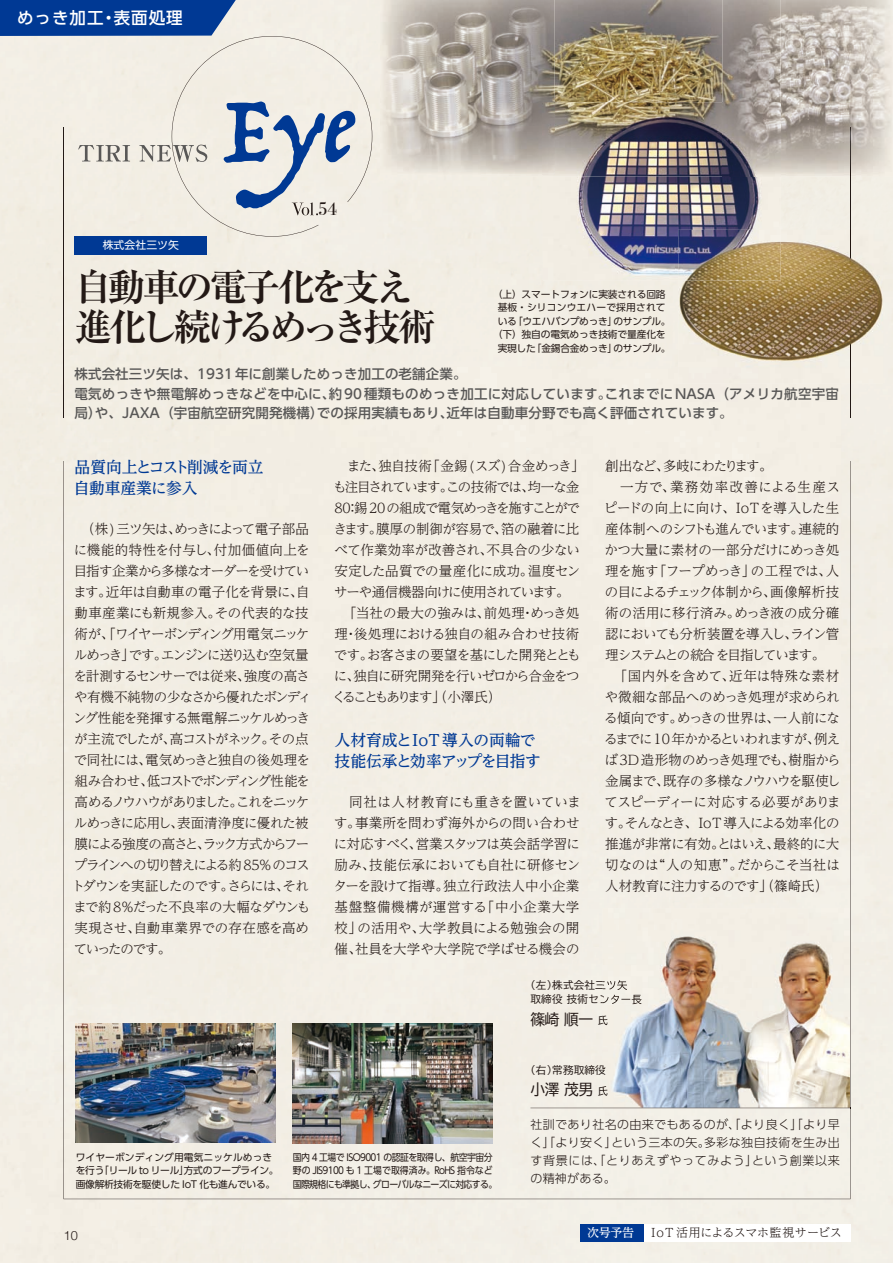
<style>
.page{position:relative;width:893px;height:1263px;background:#fff}
.page>*{position:absolute;margin:0;border:0;box-sizing:border-box;transform-origin:0 0}
.t1{font:700 37.5px/40.5px "Ryumin Pro";letter-spacing:-.11em;color:#231916}
.t2{font:18px "Bodoni Svty Two ITCTT";color:#231916}
.t3{font:500 16.5px "UD Shin Go Pro";letter-spacing:.06em;color:#fff}
.t4{font:500 15.75px/21px "UD Reimin Pro";letter-spacing:-.015em;color:#003994}
.t5{font:500 15.75px/21px "UD Reimin Pro";letter-spacing:-.045em;color:#003994}
.t6{font:15px "TBUD Go Std";letter-spacing:-.025em;color:#231916}
.t7{font:300 13.5px/21px "UD Reimin Pro";letter-spacing:-.05em;color:#231916}
.t8{font:300 13.5px/21px "UD Reimin Pro";letter-spacing:-.03em;color:#231916}
.t9{font:500 13.5px/19.5px "UD Shin Go Pro";letter-spacing:.01em;color:#595857}
.t10{font:300 12.75px "Helvetica Neue";color:#231916}
.t11{font:300 12px/18px "UD Shin Go Pro";letter-spacing:.045em;color:#231916;text-align:justify}
.t12{font:300 12px "UD Reimin Pro";letter-spacing:-.01em;color:#231916}
.t13{font:500 12px "UD Reimin Pro";color:#fff}
.t14{font:10.8px "UD Shin Go Pro";letter-spacing:.01em;color:#fff}
.t15{font:10.5px/14.2px "TBUD Go Std";letter-spacing:.025em;color:#231916}
.t16{font:9.75px/13.5px "UD Shin Go Pro";letter-spacing:-.03em;color:#231916;text-align:center}
.t17{font:9.75px/13.5px "UD Shin Go Pro";letter-spacing:-.07em;color:#231916;scale:.91 1}
.s1{font-size:10.5px}
</style>
<div class="page">
<img style="left:781px;top:0;width:112px;height:262px">
<div style="left:841px;top:262px;width:52px;height:1001px;background:#f2eee6"></div>
<div style="left:0;top:369px;width:841px;height:578px;background:#f2eee5"></div>
<div style="left:0;top:263px;width:678px;height:106px;background:#f2eee3"></div>
<div style="left:0;top:947px;width:64px;height:158px;background:#f2efe6"></div>
<div style="left:0;top:158px;width:543px;height:105px;background:#f2ede4"></div>
<img style="left:372px;top:0;width:9px;height:158px">
<hr style="left:850px;top:128px;width:1px;height:290px;background:#231916">
<hr style="left:64px;top:128px;width:1px;height:290px;background:#231916">
<div style="left:64px;top:461px;width:786px;height:738px;background:#f2eee5"></div>
<img style="left:480px;top:0;width:301px;height:176px">
<img style="left:381px;top:0;width:173px;height:174px">
<img style="left:892px;top:0;width:1px;height:176px">
<div style="left:644px;top:1224px;width:206px;height:18px;background:#fff"></div>
<div style="left:580px;top:1224px;width:64px;height:18px;background:#003994"></div>
<img style="left:543px;top:102px;width:238px;height:179px">
<img style="left:543px;top:102px;width:11px;height:72px">
<img style="left:723px;top:102px;width:58px;height:74px">
<img style="left:603px;top:908px;width:247px;height:200px">
<img style="left:603px;top:980px;width:24px;height:10px">
<img style="left:603px;top:994px;width:39px;height:10px">
<svg style="left:598px;top:1015px;width:10px;height:10px"></svg>
<svg style="left:603px;top:1065px;width:2px;height:10px"></svg>
<svg style="left:598px;top:1086px;width:10px;height:10px"></svg>
<img style="left:530px;top:1108px;width:320px;height:1px">
<img style="left:76px;top:1024px;width:200px;height:118px">
<img style="left:293px;top:1024px;width:200px;height:120px">
<img style="left:678px;top:230px;width:205px;height:153px">
<img style="left:850px;top:230px;width:1px;height:153px">
<img style="left:678px;top:230px;width:103px;height:51px">
<svg style="left:0;top:0;width:372px;height:237px;background:#cfd3d7"></svg>
<div style="left:74px;top:236px;width:133px;height:18px;background:#003994"></div>
<hr style="left:892px;top:931px;width:1px;height:332px;background:#fdeee5">
<hr style="left:892px;top:38px;width:1px;height:90px;background:#c40f24">
<p class="t3" style="left:17px;top:4px;width:167px">めっき加工・表面処理</p>
<p class="t14" style="left:103px;top:237px;width:78px">株式会社三ツ矢</p>
<h2 class="t2" style="left:318px;top:194px;width:21px">54</h2>
<h1 class="t1" style="left:74px;top:264px;width:363px">自動車の電子化を支え進化し続けるめっき技術</h1>
<p class="t9" style="left:74px;top:364px;width:766px">株式会社三ツ矢は、1931年に創業しためっき加工の老舗企業。<br>電気めっきや無電解めっきなどを中心に、約 90種類ものめっき加工に対応しています。これまでにNASA（アメリカ航空宇宙局）や、JAXA（宇宙航空研究開発機構）での採用実績もあり、近年は自動車分野でも高く評価されています。</p>
<p class="t16" style="left:493px;top:287px;width:179px">（上）スマートフォンに実装される回路基板・シリコンウエハーで採用されている「ウエハバンプめっき」のサンプル。（下）独自の電気めっき技術で量産化を実現した「金錫合金めっき」のサンプル。</p>
<p class="t5" style="left:74px;top:456px;width:191px">品質向上とコスト削減を両立自動車産業に参入</p>
<p class="t7" style="left:71px;top:518px;width:242px">　（株 ) 三ツ矢は、めっきによって電子部品に機能的特性を付与し、付加価値向上を目指す企業から多様なオーダーを受けています。近年は自動車の電子化を背景に、自動車産業にも新規参入。その代表的な技術が、「ワイヤーボンディング用電気ニッケルめっき」です。エンジンに送り込む空気量を計測するセンサーでは従来、強度の高さや有機不純物の少なさから優れたボンディング性能を発揮する無電解ニッケルめっきが主流でしたが、高コストがネック。その点で同社には、電気めっきと独自の後処理を組み合わせ、低コストでボンディング性能を高めるノウハウがありました。これをニッケルめっきに応用し、表面清浄度に優れた被膜による強度の高さと、ラック方式からフープラインへの切り替えによる約 85% のコストダウンを実証したのです。さらには、それまで約 8％だった不良率の大幅なダウンも実現させ、自動車業界での存在感を高めていったのです。</p>
<p class="t7" style="left:333px;top:455px;width:253px">　また、独自技術「金錫 (スズ)合金めっき」も注目されています。この技術では、均一な金<br>80：錫 20 の組成で電気めっきを施すことができます。膜厚の制御が容易で、箔の融着に比べて作業効率が改善され、不具合の少ない安定した品質での量産化に成功。温度センサーや通信機器向けに使用されています。　「当社の最大の強みは、前処理・めっき処理・後処理における独自の組み合わせ技術です。お客さまの要望を基にした開発とともに、独自に研究開発を行いゼロから合金をつくることもあります」（小澤氏）</p>
<p class="t4" style="left:335px;top:729px;width:208px">人材育成とIoT導入の両輪で技能伝承と効率アップを目指す</p>
<p class="t7" style="left:333px;top:791px;width:249px;text-align:justify">　同社は人材教育にも重きを置いています。事業所を問わず海外からの問い合わせに対応すべく、営業スタッフは英会話学習に励み、技能伝承においても自社に研修センターを設けて指導。独立行政法人中小企業基盤整備機構が運営する「中小企業大学校」の活用や、大学教員による勉強会の開催、社員を大学や大学院で学ばせる機会の</p>
<p class="t8" style="left:604px;top:455px;width:238px">創出など、多岐にわたります。<br>　一方で、業務効率改善による生産スピードの向上に向け、IoTを導入した生産体制へのシフトも進んでいます。連続的かつ大量に素材の一部分だけにめっき処理を施す「フープめっき」の工程では、人の目によるチェック体制から、画像解析技術の活用に移行済み。めっき液の成分確認においても分析装置を導入し、ライン管理システムとの統合を目指しています。　「国内外を含めて、近年は特殊な素材や微細な部品へのめっき処理が求められる傾向です。めっきの世界は、一人前になるまでに10 年かかるといわれますが、例えば3D造形物のめっき処理でも、樹脂から金属まで、既存の多様なノウハウを駆使してスピーディーに対応する必要があります。そんなとき、IoT 導入による効率化の推進が非常に有効。とはいえ、最終的に大切なのは“人の知恵”。だからこそ当社は人材教育に注力するのです」（篠崎氏）</p>
<p class="t15" style="left:530px;top:978px;width:113px;text-indent:-5px">（左）株式会社三ツ矢<br>取締役 技術センター長</p>
<p class="t6" style="left:530px;top:1007px;width:79px">篠崎 順一 <span class="s1">氏</span></p>
<p class="t15" style="left:525px;top:1063px;width:82px">（右）常務取締役</p>
<p class="t6" style="left:530px;top:1077px;width:79px">小澤 茂男 <span class="s1">氏</span></p>
<p class="t16" style="left:76px;top:1150px;width:204px;text-align:left">ワイヤーボンディング用電気ニッケルめっきを行う「リール to リール」方式のフープライン。画像解析技術を駆使した IoT 化も進んでいる。</p>
<p class="t17" style="left:293px;top:1150px;width:226px">国内 4 工場で ISO9001 の認証を取得し、航空宇宙分野の JIS9100 も 1 工場で取得済み。RoHS 指令など国際規格にも準拠し、グローバルなニーズに対応する。</p>
<p class="t10" style="left:64px;top:1225px;width:16px">10</p>
<p class="t11" style="left:530px;top:1115px;width:311px">社訓であり社名の由来でもあるのが、「より良く」「より早く」「より安く」という三本の矢。多彩な独自技術を生み出す背景には、「とりあえずやってみよう」という創業以来の精神がある。</p>
<p class="t13" style="left:587px;top:1222px;width:49px">次号予告</p>
<p class="t12" style="left:651px;top:1223px;width:192px">IoT 活用によるスマホ監視サービス</p>
</div>
